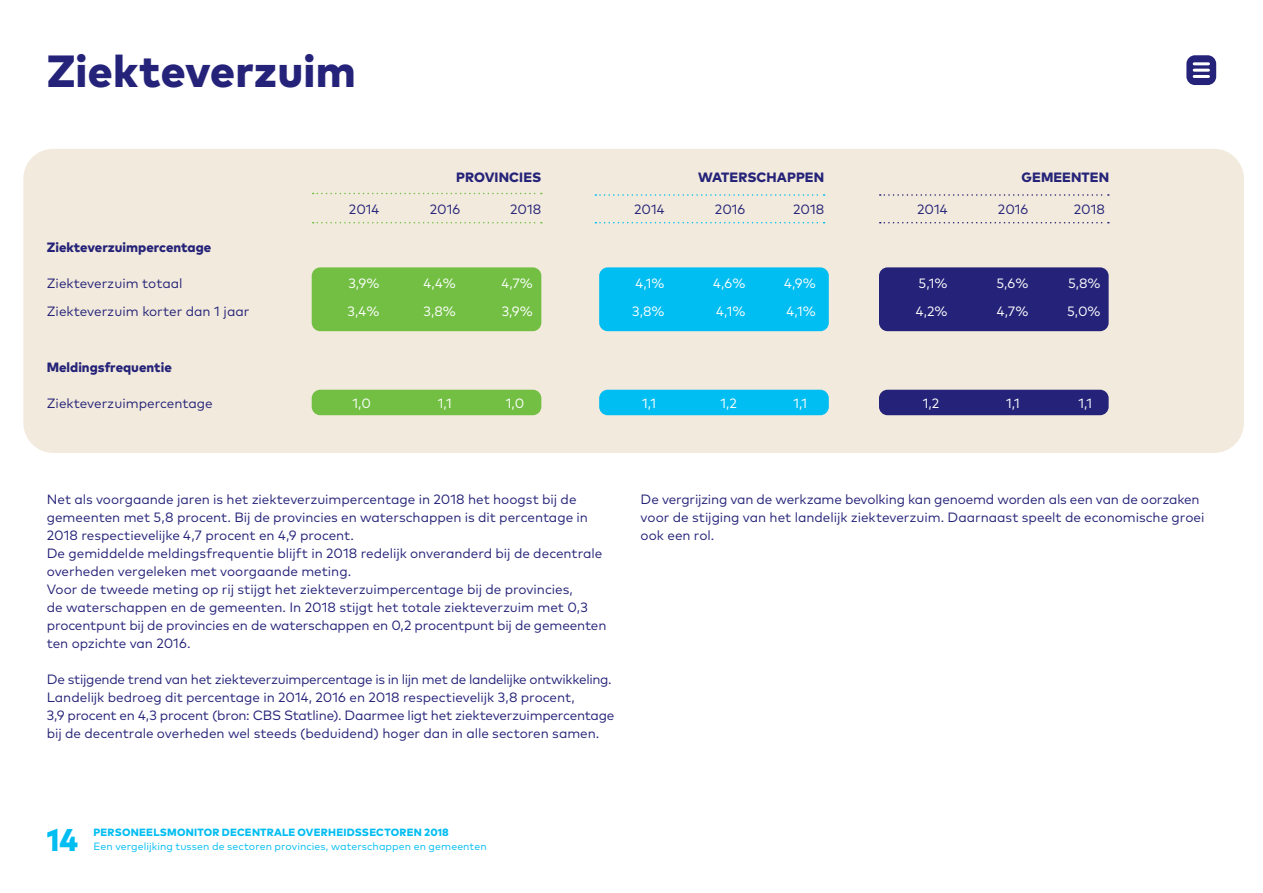
<style>
.page{position:relative;width:1263px;height:893px;background:#fff}
.page>*{position:absolute;margin:0;border:0;box-sizing:border-box;transform-origin:0 0}
.t1{font:800 45px "Mark Pro";letter-spacing:.005em;color:#252379}
.t2{font:800 31.5px "Mark Pro";color:#00bdf2}
.t3{font:13.5px/18px "Mark Pro";letter-spacing:-.005em;color:#252379}
.t4{font:13.5px "Mark Pro";color:#fff}
.t5{font:800 13.5px "Mark Pro";color:#252379}
.t6{font:10.5px "Mark Pro";letter-spacing:.01em;color:#00bdf2}
.t7{font:800 10.5px "Mark Pro";letter-spacing:.02em;color:#00bdf2}
</style>
<div class="page">
<div style="left:23px;top:149px;width:1221px;height:304px;background:#f2eadc;border-radius:30px"></div>
<div style="left:312px;top:267px;width:229px;height:64px;background:#72bf44;border-radius:9px"></div>
<div style="left:312px;top:390px;width:229px;height:25px;background:#72bf44;border-radius:9px"></div>
<div style="left:599px;top:267px;width:230px;height:64px;background:#00bdf2;border-radius:9px"></div>
<div style="left:599px;top:390px;width:230px;height:25px;background:#00bdf2;border-radius:9px"></div>
<div style="left:879px;top:267px;width:230px;height:64px;background:#252379;border-radius:9px"></div>
<div style="left:879px;top:390px;width:230px;height:25px;background:#252379;border-radius:9px"></div>
<svg style="left:313px;top:193px;width:229px;height:1px"></svg>
<svg style="left:313px;top:222px;width:229px;height:1px"></svg>
<svg style="left:595px;top:194px;width:229px;height:2px"></svg>
<svg style="left:880px;top:194px;width:229px;height:2px"></svg>
<svg style="left:595px;top:222px;width:229px;height:1px"></svg>
<svg style="left:880px;top:222px;width:229px;height:1px"></svg>
<div style="left:1186px;top:55px;width:30px;height:30px;background:#252379;border-radius:9px"></div>
<hr style="left:1194px;top:62px;width:14px;height:3px;background:#fff">
<hr style="left:1194px;top:69px;width:14px;height:3px;background:#fff">
<hr style="left:1194px;top:75px;width:14px;height:3px;background:#fff">
<h1 class="t1" style="left:47px;top:36px;width:311px">Ziekteverzuim</h1>
<p class="t5" style="left:456px;top:167px;width:87px">PROVINCIES</p>
<p class="t5" style="left:698px;top:167px;width:128px">WATERSCHAPPEN</p>
<p class="t5" style="left:1021px;top:167px;width:89px">GEMEENTEN</p>
<p class="t3" style="left:349px;top:199px;width:32px">2014</p>
<p class="t3" style="left:430px;top:199px;width:32px">2016</p>
<p class="t3" style="left:510px;top:199px;width:33px">2018</p>
<p class="t3" style="left:634px;top:199px;width:32px">2014</p>
<p class="t3" style="left:715px;top:199px;width:32px">2016</p>
<p class="t3" style="left:793px;top:199px;width:33px">2018</p>
<p class="t3" style="left:917px;top:199px;width:32px">2014</p>
<p class="t3" style="left:998px;top:199px;width:32px">2016</p>
<p class="t3" style="left:1074px;top:199px;width:33px">2018</p>
<p class="t5" style="left:47px;top:237px;width:166px">Ziekteverzuimpercentage</p>
<p class="t3" style="left:47px;top:274px;width:137px">Ziekteverzuim totaal</p>
<p class="t4" style="left:348px;top:274px;width:33px">3,9%</p>
<p class="t4" style="left:424px;top:274px;width:34px">4,4%</p>
<p class="t4" style="left:501px;top:274px;width:33px">4,7%</p>
<p class="t4" style="left:635px;top:274px;width:31px">4,1%</p>
<p class="t4" style="left:713px;top:274px;width:34px">4,6%</p>
<p class="t4" style="left:784px;top:274px;width:33px">4,9%</p>
<p class="t4" style="left:918px;top:274px;width:31px">5,1%</p>
<p class="t4" style="left:996px;top:274px;width:34px">5,6%</p>
<p class="t4" style="left:1068px;top:274px;width:34px">5,8%</p>
<p class="t3" style="left:47px;top:301px;width:204px">Ziekteverzuim korter dan 1 jaar</p>
<p class="t4" style="left:348px;top:301px;width:33px">3,4%</p>
<p class="t4" style="left:423px;top:301px;width:34px">3,8%</p>
<p class="t4" style="left:502px;top:301px;width:33px">3,9%</p>
<p class="t4" style="left:632px;top:301px;width:34px">3,8%</p>
<p class="t4" style="left:716px;top:301px;width:31px">4,1%</p>
<p class="t4" style="left:786px;top:301px;width:31px">4,1%</p>
<p class="t4" style="left:916px;top:301px;width:33px">4,2%</p>
<p class="t4" style="left:997px;top:301px;width:33px">4,7%</p>
<p class="t4" style="left:1067px;top:301px;width:35px">5,0%</p>
<p class="t5" style="left:47px;top:356px;width:127px">Meldingsfrequentie</p>
<p class="t3" style="left:47px;top:393px;width:168px">Ziekteverzuimpercentage</p>
<p class="t4" style="left:352px;top:393px;width:20px">1,0</p>
<p class="t4" style="left:438px;top:393px;width:15px">1,1</p>
<p class="t4" style="left:506px;top:393px;width:20px">1,0</p>
<p class="t4" style="left:642px;top:393px;width:15px">1,1</p>
<p class="t4" style="left:720px;top:393px;width:18px">1,2</p>
<p class="t4" style="left:793px;top:393px;width:15px">1,1</p>
<p class="t4" style="left:923px;top:393px;width:18px">1,2</p>
<p class="t4" style="left:1006px;top:393px;width:15px">1,1</p>
<p class="t4" style="left:1078px;top:393px;width:15px">1,1</p>
<p class="t3" style="left:47px;top:489px;width:561px">Net als voorgaande jaren is het ziekteverzuimpercentage in 2018 het hoogst bij de gemeenten met 5,8 procent. Bij de provincies en waterschappen is dit percentage in 2018 respectievelijke 4,7 procent en 4,9 procent.<br>De gemiddelde meldingsfrequentie blijft in 2018 redelijk onveranderd bij de decentrale overheden vergeleken met voorgaande meting.<br>Voor de tweede meting op rij stijgt het ziekteverzuimpercentage bij de provincies,<br>de waterschappen en de gemeenten. In 2018 stijgt het totale ziekteverzuim met 0,3 procentpunt bij de provincies en de waterschappen en 0,2 procentpunt bij de gemeenten ten opzichte van 2016.</p>
<p class="t3" style="left:47px;top:669px;width:569px">De stijgende trend van het ziekteverzuimpercentage is in lijn met de landelijke ontwikkeling.<br>Landelijk bedroeg dit percentage in 2014, 2016 en 2018 respectievelijk 3,8 procent,<br>3,9 procent en 4,3 procent (bron: CBS Statline). Daarmee ligt het ziekteverzuimpercentage bij de decentrale overheden wel steeds (beduidend) hoger dan in alle sectoren samen.</p>
<p class="t3" style="left:641px;top:489px;width:565px">De vergrijzing van de werkzame bevolking kan genoemd worden als een van de oorzaken voor de stijging van het landelijk ziekteverzuim. Daarnaast speelt de economische groei ook een rol.</p>
<h2 class="t2" style="left:47px;top:815px;width:33px">14</h2>
<p class="t7" style="left:94px;top:825px;width:357px">PERSONEELSMONITOR DECENTRALE OVERHEIDSSECTOREN 2018</p>
<p class="t6" style="left:94px;top:838px;width:395px">Een vergelijking tussen de sectoren provincies, waterschappen en gemeenten</p>
</div>
